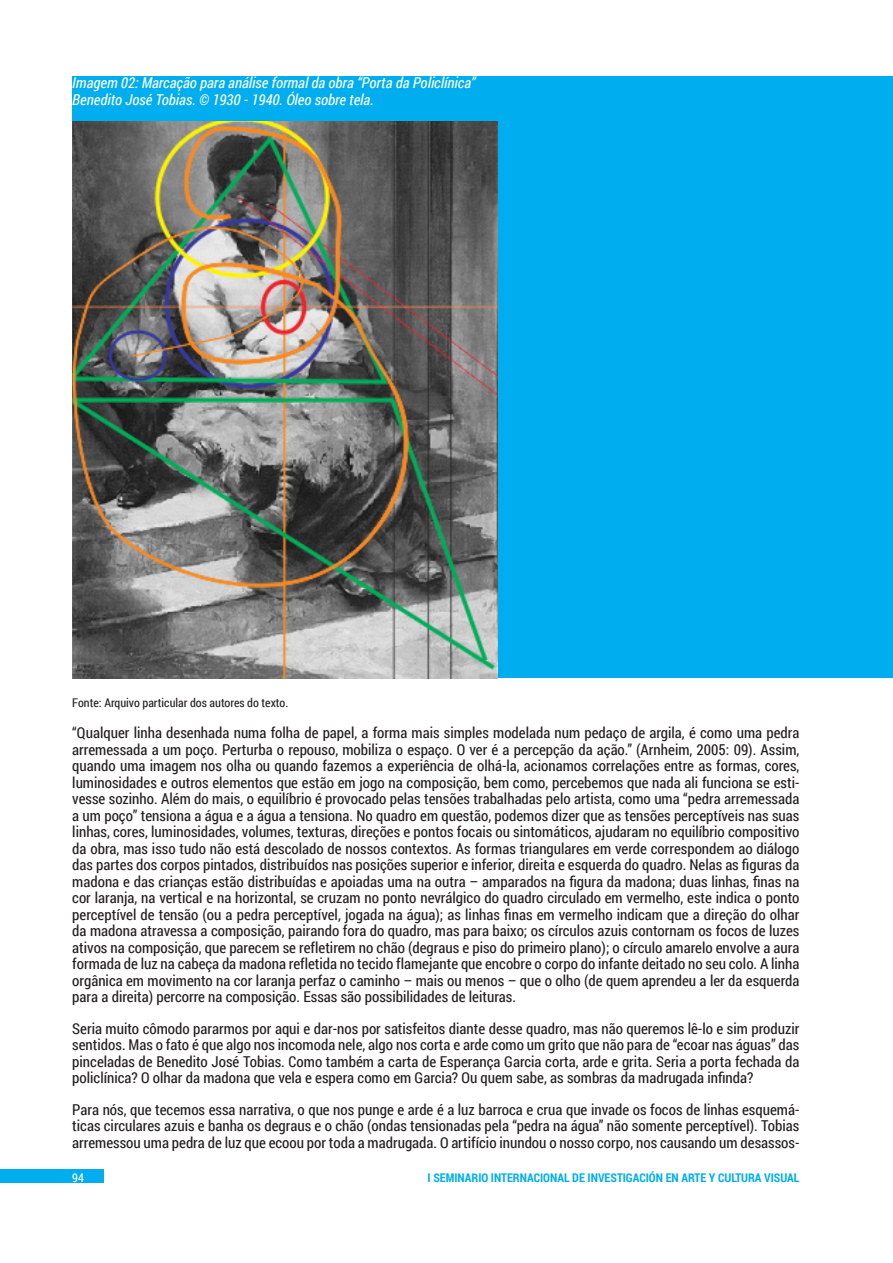
<style>
.page{position:relative;width:893px;height:1263px;background:#fff}
.page>*{position:absolute;margin:0;border:0;box-sizing:border-box;transform-origin:0 0}
.Normal_CV{font:15px/16.5px "Roboto Condensed";color:#231f20;text-align:justify}
.Imagen_Tabla_CV{font:italic 15px "Roboto Condensed";color:#fff}
.t1{font:700 12px "Roboto Condensed";color:#00aeef}
.Pie_de_Imagen_Tabla{font:12px "Roboto Condensed";color:#231f20}
.t2{font:12px "Roboto Condensed";color:#fff}
</style>
<div class="page">
<div style="left:0;top:1169px;width:104px;height:14px;background:#00aeef"></div>
<div style="left:72px;top:77px;width:821px;height:601px;background:#00aeef"></div>
<img style="left:72px;top:121px;width:425px;height:557px">
<p class="Imagen_Tabla_CV" style="left:72px;top:72px;width:405px">Imagem 02: Marcação para análise formal da obra “Porta da Policlínica”</p>
<p class="Imagen_Tabla_CV" style="left:72px;top:89px;width:303px">Benedito José Tobias. © 1930 - 1940. Óleo sobre tela.</p>
<p class="Pie_de_Imagen_Tabla" style="left:72px;top:694px;width:217px">Fonte: Arquivo particular dos autores do texto.</p>
<p class="Normal_CV" style="left:72px;top:724px;width:729px">“Qualquer linha desenhada numa folha de papel, a forma mais simples modelada num pedaço de argila, é como uma pedra arremessada a um poço. Perturba o repouso, mobiliza o espaço. O ver é a percepção da ação.” (Arnheim, 2005: 09). Assim, quando uma imagem nos olha ou quando fazemos a experiência de olhá-la, acionamos correlações entre as formas, cores, luminosidades e outros elementos que estão em jogo na composição, bem como, percebemos que nada ali funciona se esti&shy;vesse sozinho. Além do mais, o equilíbrio é provocado pelas tensões trabalhadas pelo artista, como uma “pedra arremessada a um poço” tensiona a água e a água a tensiona. No quadro em questão, podemos dizer que as tensões perceptíveis nas suas linhas, cores, luminosidades, volumes, texturas, direções e pontos focais ou sintomáticos, ajudaram no equilíbrio compositivo da obra, mas isso tudo não está descolado de nossos contextos. As formas triangulares em verde correspondem ao diálogo das partes dos corpos pintados, distribuídos nas posições superior e inferior, direita e esquerda do quadro. Nelas as figuras da madona e das crianças estão distribuídas e apoiadas uma na outra – amparados na figura da madona; duas linhas, finas na cor laranja, na vertical e na horizontal, se cruzam no ponto nevrálgico do quadro circulado em vermelho, este indica o ponto perceptível de tensão (ou a pedra perceptível, jogada na água); as linhas finas em vermelho indicam que a direção do olhar da madona atravessa a composição, pairando fora do quadro, mas para baixo; os círculos azuis contornam os focos de luzes ativos na composição, que parecem se refletirem no chão (degraus e piso do primeiro plano); o círculo amarelo envolve a aura formada de luz na cabeça da madona refletida no tecido flamejante que encobre o corpo do infante deitado no seu colo. A linha orgânica em movimento na cor laranja perfaz o caminho – mais ou menos – que o olho (de quem aprendeu a ler da esquerda para a direita) percorre na composição. Essas são possibilidades de leituras.</p>
<p class="Normal_CV" style="left:72px;top:1019px;width:729px">Seria muito cômodo pararmos por aqui e dar-nos por satisfeitos diante desse quadro, mas não queremos lê-lo e sim produzir sentidos. Mas o fato é que algo nos incomoda nele, algo nos corta e arde como um grito que não para de “ecoar nas águas” das pinceladas de Benedito José Tobias. Como também a carta de Esperança Garcia corta, arde e grita. Seria a porta fechada da policlínica? O olhar da madona que vela e espera como em Garcia? Ou quem sabe, as sombras da madrugada infinda?</p>
<p class="Normal_CV" style="left:72px;top:1100px;width:729px">Para nós, que tecemos essa narrativa, o que nos punge e arde é a luz barroca e crua que invade os focos de linhas esquemá&shy;ticas circulares azuis e banha os degraus e o chão (ondas tensionadas pela “pedra na água” não somente perceptível). Tobias arremessou uma pedra de luz que ecoou por toda a madrugada. O artifício inundou o nosso corpo, nos causando um desassos-</p>
<p class="t2" style="left:72px;top:1169px;width:13px">94</p>
<p class="t1" style="left:428px;top:1169px;width:373px">I SEMINARIO INTERNACIONAL DE INVESTIGACIÓN EN ARTE Y CULTURA VISUAL</p>
</div>
